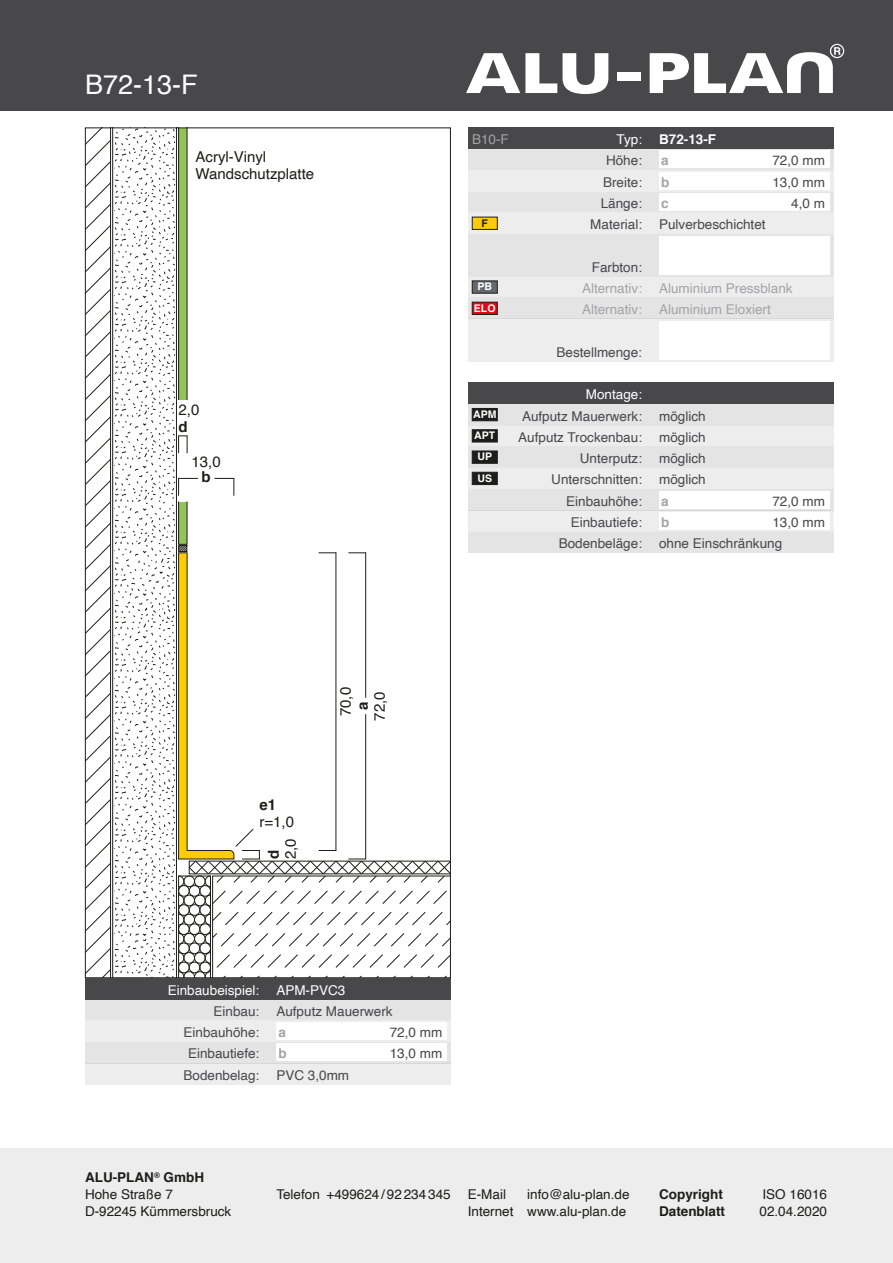
<style>
.page{position:relative;width:893px;height:1263px;background:#fff}
.page>*{position:absolute;margin:0;border:0;box-sizing:border-box;transform-origin:0 0}
.t1{font:27px "Helvetica";color:#fff}
.t2{font:15px/17px "Helvetica";color:#1d1d1b}
.t3{font:700 15px "Helvetica";color:#1d1d1b}
.t4{font:13.5px "Helvetica";color:#48484a}
.t5{font:13.5px/17px "Helvetica";color:#1d1d1b}
.t6{font:13.5px "Helvetica";color:#a4a4a6}
.t7{font:13.5px "Helvetica";color:#fff}
.t8{font:700 13.5px "Helvetica";color:#1d1d1b}
.t9{font:700 13.5px "Helvetica";color:#fff}
.t10{font:700 13.5px "Helvetica";color:#a4a4a6}
.t11{font:13.5px "Helvetica";color:#a4a4a7}
.t12{font:700 10.5px "Helvetica";color:#fff}
.t13{font:700 10.5px "Helvetica";color:#1d1d1b}
.s1{font-weight:700}
</style>
<div class="page">
<div style="left:0;top:1148px;width:893px;height:115px;background:#ededee"></div>
<div style="left:0;top:0;width:893px;height:111px;background:#48484a"></div>
<svg style="left:87px;top:130px;width:362px;height:846px"></svg>
<div style="left:468px;top:425px;width:365px;height:21px;background:#ededee"></div>
<div style="left:468px;top:468px;width:365px;height:21px;background:#ededee"></div>
<div style="left:468px;top:404px;width:365px;height:21px;background:#e4e4e5"></div>
<div style="left:468px;top:446px;width:365px;height:22px;background:#e4e4e5"></div>
<div style="left:468px;top:531px;width:365px;height:22px;background:#e4e4e5"></div>
<svg style="left:468px;top:489px;width:365px;height:42px"></svg>
<div style="left:659px;top:491px;width:170px;height:17px;background:#fff"></div>
<div style="left:468px;top:383px;width:365px;height:21px;background:#48484a"></div>
<div style="left:85px;top:999px;width:366px;height:21px;background:#e4e4e5"></div>
<svg style="left:85px;top:1020px;width:366px;height:64px"></svg>
<div style="left:276px;top:1023px;width:170px;height:17px;background:#fff"></div>
<div style="left:85px;top:978px;width:366px;height:21px;background:#48484a"></div>
<div style="left:468px;top:191px;width:365px;height:22px;background:#e4e4e5"></div>
<div style="left:659px;top:193px;width:170px;height:17px;background:#fff"></div>
<div style="left:468px;top:170px;width:365px;height:21px;background:#ededee"></div>
<div style="left:659px;top:172px;width:170px;height:17px;background:#fff"></div>
<div style="left:468px;top:149px;width:365px;height:21px;background:#e4e4e5"></div>
<div style="left:659px;top:151px;width:170px;height:17px;background:#fff"></div>
<div style="left:468px;top:128px;width:365px;height:21px;background:#48484a"></div>
<div style="left:468px;top:276px;width:365px;height:22px;background:#ededee"></div>
<svg style="left:468px;top:298px;width:365px;height:63px"></svg>
<svg style="left:468px;top:213px;width:365px;height:63px;background:#e7e7e8"></svg>
<div style="left:659px;top:236px;width:170px;height:38px;background:#fff"></div>
<div style="left:472px;top:408px;width:25px;height:13px;background:#1d1d1b;border:1px solid #1d1d1b"></div>
<div style="left:472px;top:451px;width:25px;height:12px;background:#1d1d1b"></div>
<div style="left:472px;top:429px;width:25px;height:13px;background:#1d1d1b;border:1px solid #1d1d1b"></div>
<div style="left:472px;top:472px;width:25px;height:13px;background:#1d1d1b;border:1px solid #1d1d1b"></div>
<div style="left:472px;top:281px;width:25px;height:12px;background:#65686f;border:1px solid #1d1d1b"></div>
<div style="left:472px;top:217px;width:25px;height:13px;background:#fc0;border:1px solid #1d1d1b"></div>
<div style="left:472px;top:302px;width:25px;height:13px;background:#e30614;border:1px solid #1d1d1b"></div>
<svg style="left:650px;top:44px;width:194px;height:49px"></svg>
<div style="left:617px;top:72px;width:23px;height:9px;background:#fff"></div>
<svg style="left:466px;top:53px;width:142px;height:41px"></svg>
<h1 class="t1" style="left:85px;top:63px;width:114px">B72-13-F</h1>
<p class="t2" style="left:196px;top:148px;width:120px">Acryl-Vinyl<br>Wandschutzplatte</p>
<p class="t2" style="left:179px;top:401px;width:22px">2,0</p>
<p class="t3" style="left:179px;top:414px;width:11px">d</p>
<p class="t2" style="left:192px;top:454px;width:31px">13,0</p>
<p class="t3" style="left:202px;top:465px;width:11px">b</p>
<p class="t11" style="left:472px;top:129px;width:38px">B10-F</p>
<p class="t7" style="left:617px;top:129px;width:27px">Typ:</p>
<p class="t9" style="left:659px;top:128px;width:59px">B72-13-F</p>
<p class="t4" style="left:606px;top:150px;width:38px">Höhe:</p>
<p class="t10" style="left:661px;top:150px;width:9px">a</p>
<p class="t4" style="left:772px;top:150px;width:54px">72,0 mm</p>
<p class="t4" style="left:603px;top:171px;width:41px">Breite:</p>
<p class="t10" style="left:661px;top:171px;width:10px">b</p>
<p class="t4" style="left:772px;top:171px;width:54px">13,0 mm</p>
<p class="t4" style="left:601px;top:193px;width:43px">Länge:</p>
<p class="t10" style="left:661px;top:192px;width:9px">c</p>
<p class="t4" style="left:791px;top:193px;width:35px">4,0 m</p>
<p class="t13" style="left:482px;top:214px;width:8px">F</p>
<p class="t4" style="left:590px;top:214px;width:53px">Material:</p>
<p class="t4" style="left:659px;top:214px;width:108px">Pulverbeschichtet</p>
<p class="t4" style="left:592px;top:256px;width:52px">Farbton:</p>
<p class="t12" style="left:477px;top:278px;width:16px">PB</p>
<p class="t6" style="left:582px;top:278px;width:62px">Alternativ:</p>
<p class="t6" style="left:659px;top:278px;width:135px">Aluminium Pressblank</p>
<p class="t12" style="left:474px;top:299px;width:23px">ELO</p>
<p class="t6" style="left:582px;top:299px;width:62px">Alternativ:</p>
<p class="t6" style="left:659px;top:299px;width:113px">Aluminium Eloxiert</p>
<p class="t12" style="left:473px;top:406px;width:25px">APM</p>
<p class="t12" style="left:478px;top:448px;width:16px">UP</p>
<p class="t12" style="left:474px;top:427px;width:22px">APT</p>
<p class="t12" style="left:477px;top:469px;width:16px">US</p>
<p class="t4" style="left:556px;top:342px;width:87px">Bestellmenge:</p>
<p class="t7" style="left:586px;top:384px;width:58px">Montage:</p>
<p class="t4" style="left:522px;top:405px;width:122px">Aufputz Mauerwerk:</p>
<p class="t4" style="left:580px;top:448px;width:64px">Unterputz:</p>
<p class="t4" style="left:518px;top:427px;width:125px">Aufputz Trockenbau:</p>
<p class="t4" style="left:551px;top:469px;width:92px">Unterschnitten:</p>
<p class="t4" style="left:659px;top:405px;width:48px">möglich</p>
<p class="t4" style="left:659px;top:448px;width:48px">möglich</p>
<p class="t4" style="left:659px;top:427px;width:48px">möglich</p>
<p class="t4" style="left:659px;top:469px;width:48px">möglich</p>
<p class="t4" style="left:566px;top:490px;width:77px">Einbauhöhe:</p>
<p class="t10" style="left:661px;top:490px;width:9px">a</p>
<p class="t4" style="left:772px;top:490px;width:54px">72,0 mm</p>
<p class="t4" style="left:571px;top:512px;width:73px">Einbautiefe:</p>
<p class="t10" style="left:661px;top:511px;width:10px">b</p>
<p class="t4" style="left:772px;top:512px;width:54px">13,0 mm</p>
<p class="t4" style="left:559px;top:533px;width:85px">Bodenbeläge:</p>
<p class="t4" style="left:659px;top:533px;width:125px">ohne Einschränkung</p>
<p class="t3" style="left:259px;top:792px;width:18px">e1</p>
<p class="t2" style="left:259px;top:813px;width:36px">r=1,0</p>
<p class="t3" style="left:261px;top:859px;width:11px;rotate:-90deg">d</p>
<p class="t2" style="left:282px;top:859px;width:22px;rotate:-90deg">2,0</p>
<p class="t2" style="left:338px;top:716px;width:31px;rotate:-90deg">70,0</p>
<p class="t2" style="left:372px;top:720px;width:31px;rotate:-90deg">72,0</p>
<p class="t3" style="left:351px;top:710px;width:10px;rotate:-90deg">a</p>
<p class="t7" style="left:168px;top:979px;width:93px">Einbaubeispiel:</p>
<p class="t4" style="left:214px;top:1001px;width:47px">Einbau:</p>
<p class="t7" style="left:276px;top:979px;width:71px">APM-PVC3</p>
<p class="t4" style="left:276px;top:1001px;width:118px">Aufputz Mauerwerk</p>
<p class="t4" style="left:184px;top:1022px;width:77px">Einbauhöhe:</p>
<p class="t10" style="left:279px;top:1021px;width:9px">a</p>
<p class="t4" style="left:390px;top:1022px;width:54px">72,0 mm</p>
<p class="t4" style="left:188px;top:1043px;width:73px">Einbautiefe:</p>
<p class="t10" style="left:279px;top:1043px;width:10px">b</p>
<p class="t4" style="left:390px;top:1043px;width:54px">13,0 mm</p>
<p class="t4" style="left:184px;top:1064px;width:77px">Bodenbelag:</p>
<p class="t4" style="left:276px;top:1064px;width:74px">PVC 3,0mm</p>
<p class="t5" style="left:85px;top:1169px;width:148px"><span class="s1">ALU-PLAN</span><sup>®</sup> <span class="s1">GmbH<br></span>Hohe Straße 7<br>D-92245 Kümmersbruck</p>
<p class="t5" style="left:276px;top:1186px;width:176px">Telefon +499624 /92234345</p>
<p class="t8" style="left:659px;top:1183px;width:65px">Copyright</p>
<p class="t5" style="left:762px;top:1186px;width:66px">ISO 16016</p>
<p class="t8" style="left:659px;top:1200px;width:68px">Datenblatt</p>
<p class="t5" style="left:759px;top:1203px;width:69px">02.04.2020</p>
<p class="t5" style="left:468px;top:1186px;width:163px;text-align:right">info@alu-plan.de<br>Internet www.alu-plan.de</p>
<p class="t5" style="left:468px;top:1186px;width:40px">E-Mail</p>
</div>
